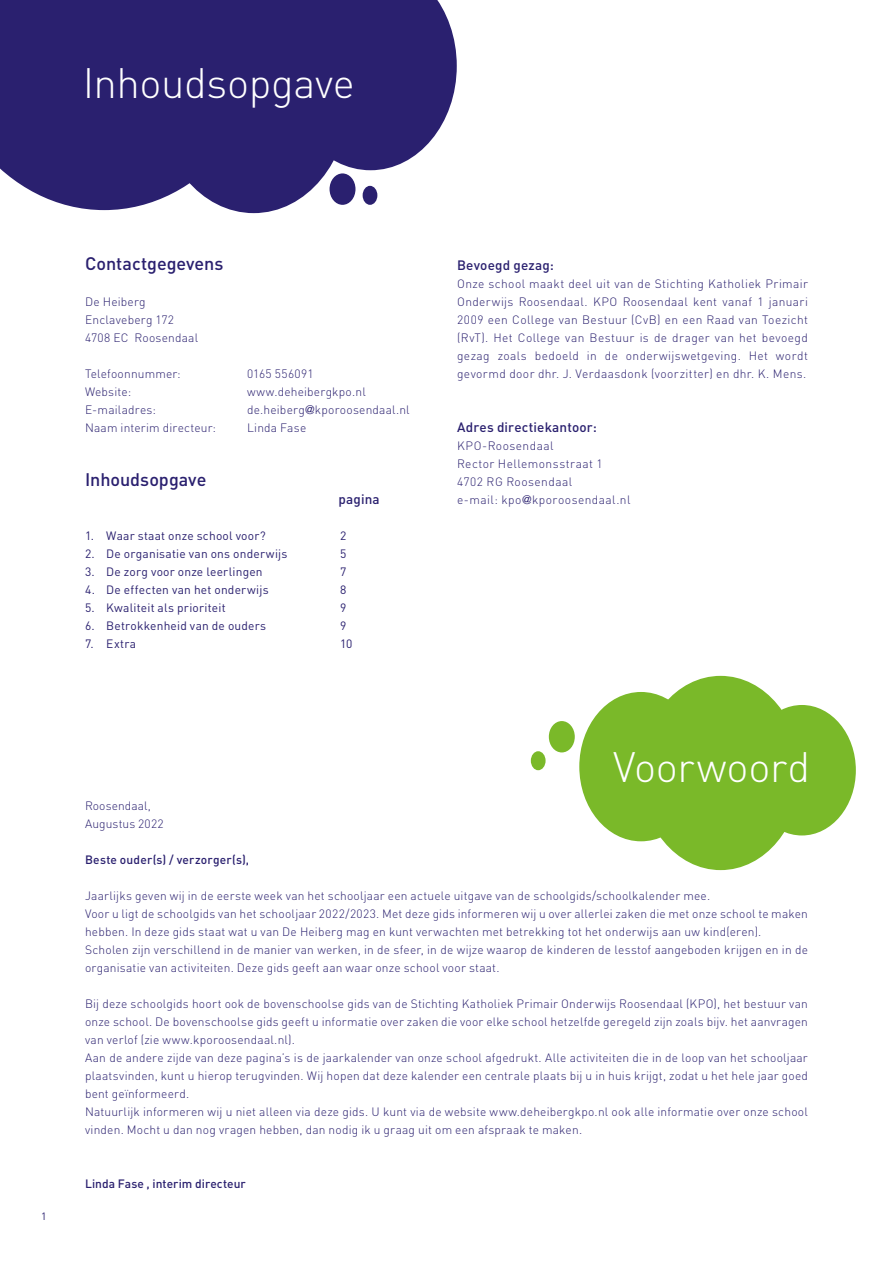
<style>
.page{position:relative;width:893px;height:1263px;background:#fff}
.page>*{position:absolute;margin:0;border:0;box-sizing:border-box;transform-origin:0 0}
.t1{font:300 42px "DIN Pro";letter-spacing:-.01em;color:#fff}
.t2{font:500 18px "DIN Pro";letter-spacing:-.005em;color:#2a206f}
.t3{font:500 13.5px "DIN Pro";letter-spacing:.01em;color:#2a206f}
.t4{font:300 12px/18px "DIN Pro";letter-spacing:.015em;color:#2a206f}
.t5{font:12px "DIN";letter-spacing:.015em;color:#2a206f}
.t6{font:300 12px/18px "DIN Pro";letter-spacing:.035em;color:#2a206f}
.t7{font:500 12px "DIN Pro";letter-spacing:.01em;color:#2a206f}
.t8{font:10.5px "DIN";color:#2a206f}
.s1{font-family:"Helvetica"}
</style>
<div class="page">
<div style="left:549px;top:721px;width:26px;height:31px;background:#7ab929;border-radius:50%"></div>
<div style="left:579px;top:692px;width:124px;height:149px;background:#7ab929;border-radius:50%"></div>
<div style="left:0;top:0;width:158px;height:210px;background:#2a206f"></div>
<div style="left:748px;top:705px;width:108px;height:130px;background:#7ab929;border-radius:50%"></div>
<div style="left:640px;top:676px;width:161px;height:194px;background:#7ab929;border-radius:50%"></div>
<svg style="left:158px;top:0;width:299px;height:213px;background:#494084"></svg>
<div style="left:531px;top:751px;width:15px;height:19px;background:#7ab929;border-radius:50%"></div>
<div style="left:363px;top:186px;width:14px;height:19px;background:#2a206f;border-radius:50%"></div>
<h1 class="t1" style="left:83px;top:54px;width:273px">Inhoudsopgave</h1>
<h2 class="t2" style="left:85px;top:251px;width:140px">Contactgegevens</h2>
<p class="t4" style="left:85px;top:292px;width:115px">De Heiberg<br>Enclaveberg 172<br>4708 EC Roosendaal</p>
<p class="t4" style="left:85px;top:364px;width:97px">Telefoonnummer:</p>
<p class="t6" style="left:247px;top:364px;width:68px">0165 556091</p>
<p class="t4" style="left:85px;top:382px;width:48px">Website:</p>
<p class="t4" style="left:247px;top:382px;width:120px">www.deheibergkpo.nl</p>
<p class="t4" style="left:85px;top:400px;width:73px">E-mailadres:</p>
<p class="t4" style="left:247px;top:400px;width:164px">de.heiberg<span class="s1">@</span>kporoosendaal.nl</p>
<p class="t4" style="left:85px;top:418px;width:132px">Naam interim directeur:</p>
<p class="t4" style="left:247px;top:418px;width:61px">Linda Fase</p>
<h2 class="t2" style="left:85px;top:467px;width:123px">Inhoudsopgave</h2>
<p class="t3" style="left:339px;top:490px;width:43px">pagina</p>
<p class="t5" style="left:85px;top:528px;width:182px">1. Waar staat onze school voor?</p>
<p class="t5" style="left:340px;top:528px;width:8px">2</p>
<p class="t5" style="left:85px;top:546px;width:204px">2. De organisatie van ons onderwijs</p>
<p class="t5" style="left:340px;top:546px;width:8px">5</p>
<p class="t5" style="left:85px;top:564px;width:179px">3. De zorg voor onze leerlingen</p>
<p class="t5" style="left:340px;top:564px;width:8px">7</p>
<p class="t5" style="left:85px;top:582px;width:185px">4. De effecten van het onderwijs</p>
<p class="t5" style="left:340px;top:582px;width:8px">8</p>
<p class="t5" style="left:85px;top:600px;width:142px">5. Kwaliteit als prioriteit</p>
<p class="t5" style="left:340px;top:600px;width:8px">9</p>
<p class="t5" style="left:85px;top:618px;width:183px">6. Betrokkenheid van de ouders</p>
<p class="t5" style="left:340px;top:618px;width:8px">9</p>
<p class="t5" style="left:85px;top:636px;width:53px">7. Extra</p>
<p class="t5" style="left:340px;top:636px;width:14px">10</p>
<p class="t3" style="left:457px;top:256px;width:98px">Bevoegd gezag:</p>
<p class="t4" style="left:457px;top:274px;width:352px;text-align:justify">Onze school maakt deel uit van de Stichting Katholiek Primair Onderwijs Roosendaal. KPO Roosendaal kent vanaf 1 januari 2009 een College van Bestuur (CvB) en een Raad van Toezicht (RvT). Het College van Bestuur is de drager van het bevoegd gezag zoals bedoeld in de onderwijswetgeving. Het wordt gevormd door dhr. J. Verdaasdonk (voorzitter) en dhr. K. Mens.</p>
<p class="t3" style="left:457px;top:418px;width:141px">Adres directiekantoor:</p>
<p class="t6" style="left:457px;top:436px;width:175px">KPO-Roosendaal<br>Rector Hellemonsstraat 1<br>4702 RG Roosendaal<br>e-mail: kpo<span class="s1">@</span>kporoosendaal.nl</p>
<p class="t8" style="left:41px;top:1210px;width:7px">1</p>
<h1 class="t1" style="left:613px;top:738px;width:199px">Voorwoord</h1>
<p class="t4" style="left:85px;top:796px;width:80px">Roosendaal,<br>Augustus 2022</p>
<p class="t7" style="left:85px;top:852px;width:166px">Beste ouder(s) / verzorger(s),</p>
<p class="t4" style="left:85px;top:886px;width:724px">Jaarlijks geven wij in de eerste week van het schooljaar een actuele uitgave van de schoolgids/schoolkalender mee.<br>Voor u ligt de schoolgids van het schooljaar 2022/2023. Met deze gids informeren wij u over allerlei zaken die met onze school te maken hebben. In deze gids staat wat u van De Heiberg mag en kunt verwachten met betrekking tot het onderwijs aan uw kind(eren).<br>Scholen zijn verschillend in de manier van werken, in de sfeer, in de wijze waarop de kinderen de lesstof aangeboden krijgen en in de organisatie van activiteiten. Deze gids geeft aan waar onze school voor staat.</p>
<p class="t4" style="left:85px;top:994px;width:724px">Bij deze schoolgids hoort ook de bovenschoolse gids van de Stichting Katholiek Primair Onderwijs Roosendaal (KPO), het bestuur van onze school. De bovenschoolse gids geeft u informatie over zaken die voor elke school hetzelfde geregeld zijn zoals bijv. het aanvragen van verlof (zie www.kporoosendaal.nl).<br>Aan de andere zijde van deze pagina’s is de jaarkalender van onze school afgedrukt. Alle activiteiten die in de loop van het schooljaar plaatsvinden, kunt u hierop terugvinden. Wij hopen dat deze kalender een centrale plaats bij u in huis krijgt, zodat u het hele jaar goed bent geïnformeerd.<br>Natuurlijk informeren wij u niet alleen via deze gids. U kunt via de website www.deheibergkpo.nl ook alle informatie over onze school vinden. Mocht u dan nog vragen hebben, dan nodig ik u graag uit om een afspraak te maken.</p>
<p class="t7" style="left:85px;top:1176px;width:162px">Linda Fase , interim directeur</p>
</div>
